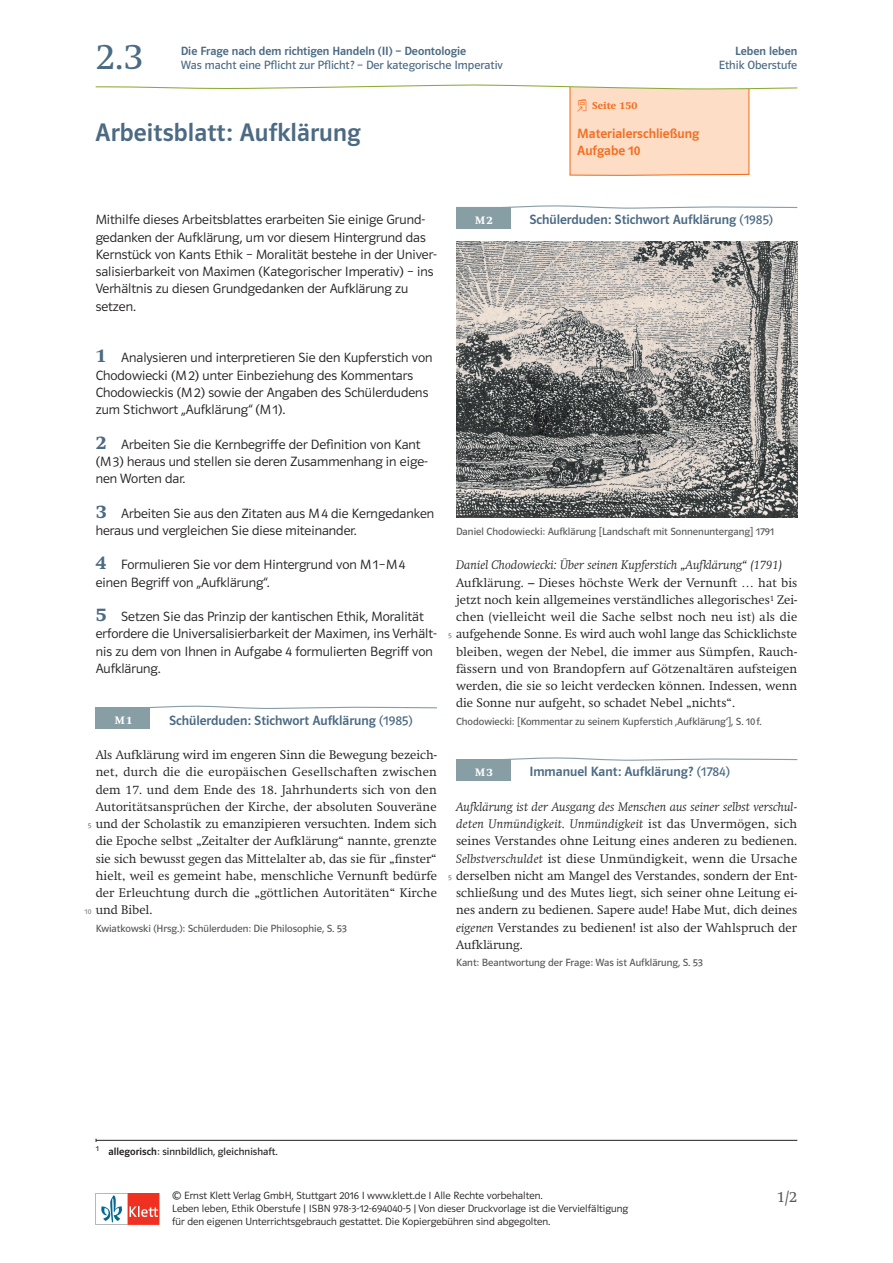
<style>
.page{position:relative;width:893px;height:1263px;background:#fff}
.page>*{position:absolute;margin:0;border:0;box-sizing:border-box;transform-origin:0 0}
.t1{font:36px "Klett Swift";color:#4b6a83}
.t2{font:25.5px "Polo ST11 K Krftg";letter-spacing:.005em;color:#4b6a83}
.t3{font:15px "Klett Swift";color:#57585a}
.t4{font:13.5px/17.2px "Polo ST11 K Leicht";color:#231f20}
.t5{font:13.5px "Polo ST11 K Krftg";color:#4b6a83}
.t6{font:13.5px/17.2px "Polo ST11 K Krftg";color:#f36e21}
.t7{font:300 12.3px/17.2px "Klett Swift";letter-spacing:.005em;color:#231f20;text-align:justify}
.t8{font:italic 300 12.3px "Klett Swift";letter-spacing:.005em;color:#231f20}
.t9{font:12px "Polo ST11 K Buch";color:#4b6a83}
.t10{font:12px "Polo ST11 K Krftg";color:#4b6a83}
.t11{font:10.5px/12.8px "Polo ST11 K Leicht";letter-spacing:.005em;color:#231f20}
.t12{font:10.5px "Polo ST11 K Buch";color:#57585a}
.t13{font:10.5px "Polo ST11 K Buch";letter-spacing:.005em;color:#231f20}
.t14{font:800 10.5px "Klett Swift";color:#fff}
.t15{font:800 9.75px "Klett Swift";letter-spacing:.005em;color:#f36e21}
.t16{font:7.5px "Polo ST11 K Buch";color:#808285}
.s1{font-family:"Klett Swift";font-weight:800;font-size:18px;color:#4b6a83}
.s2{font-family:"Polo ST11 K Buch"}
.s3{font-style:italic}
.s4{font-family:"Polo ST11 K Krftg"}
</style>
<div class="page">
<svg style="left:96px;top:1193px;width:63px;height:32px"></svg>
<div style="left:96px;top:707px;width:54px;height:22px;background:#889ea5"></div>
<svg style="left:95px;top:705px;width:342px;height:4px"></svg>
<div style="left:456px;top:759px;width:54px;height:21px;background:#889ea5"></div>
<svg style="left:504px;top:757px;width:294px;height:4px"></svg>
<div style="left:456px;top:207px;width:54px;height:21px;background:#889ea5"></div>
<svg style="left:502px;top:205px;width:296px;height:4px"></svg>
<hr style="left:96px;top:1140px;width:701px;height:1px;background:#231f20">
<img style="left:456px;top:242px;width:341px;height:276px">
<svg style="left:95px;top:84px;width:703px;height:92px"></svg>
<h1 class="t1" style="left:96px;top:36px;width:49px">2.3</h1>
<p class="t10" style="left:181px;top:44px;width:287px">Die Frage nach dem richtigen Handeln (II) – Deontologie</p>
<p class="t9" style="left:181px;top:58px;width:324px">Was macht eine Pflicht zur Pflicht? – Der kategorische Imperativ</p>
<h2 class="t2" style="left:95px;top:118px;width:267px">Arbeitsblatt: Aufklärung</h2>
<p class="t15" style="left:592px;top:100px;width:47px">Seite 150</p>
<p class="t6" style="left:577px;top:125px;width:124px">Materialerschließung<br>Aufgabe 10</p>
<p class="t10" style="left:735px;top:44px;width:64px">Leben leben</p>
<p class="t9" style="left:719px;top:58px;width:80px">Ethik Oberstufe</p>
<p class="t4" style="left:96px;top:211px;width:343px">Mithilfe dieses Arbeitsblattes erarbeiten Sie einige Grund&shy;gedanken der Aufklärung, um vor diesem Hintergrund das Kernstück von Kants Ethik – Moralität bestehe in der Univer&shy;salisierbarkeit von Maximen (Kategorischer Imperativ) – ins Verhältnis zu diesen Grundgedanken der Aufklärung zu setzen.</p>
<p class="t4" style="left:96px;top:349px;width:338px"><span class="s1">1</span> Analysieren und interpretieren Sie den Kupferstich von Chodowiecki (M2) unter Einbeziehung des Kommentars Chodowieckis (M2) sowie der Angaben des Schülerdudens zum Stichwort „Aufklärung“ (M1).</p>
<p class="t4" style="left:96px;top:435px;width:334px"><span class="s1">2</span> Arbeiten Sie die Kernbegriffe der Definition von Kant (M3) heraus und stellen sie deren Zusammenhang in eige&shy;nen Worten dar.</p>
<p class="t4" style="left:96px;top:504px;width:340px"><span class="s1">3</span> Arbeiten Sie aus den Zitaten aus M4 die Kerngedanken heraus und vergleichen Sie diese miteinander.</p>
<p class="t4" style="left:96px;top:556px;width:311px"><span class="s1">4</span> Formulieren Sie vor dem Hintergrund von M1–M4 einen Begriff von „Aufklärung“.</p>
<p class="t4" style="left:96px;top:608px;width:343px"><span class="s1">5</span> Setzen Sie das Prinzip der kantischen Ethik, Moralität erfordere die Universalisierbarkeit der Maximen, ins Verhält&shy;nis zu dem von Ihnen in Aufgabe 4 formulierten Begriff von Aufklärung.</p>
<p class="t5" style="left:169px;top:713px;width:245px">Schülerduden: Stichwort Aufklärung <span class="s2">(1985)</span></p>
<p class="t14" style="left:115px;top:714px;width:19px">M1</p>
<p class="t7" style="left:96px;top:746px;width:343px">Als Aufklärung wird im engeren Sinn die Bewegung bezeich&shy;net, durch die die europäischen Gesellschaften zwischen dem 17. und dem Ende des 18. Jahrhunderts sich von den Autoritätsansprüchen der Kirche, der absoluten Souveräne und der Scholastik zu emanzipieren versuchten. Indem sich die Epoche selbst „Zeitalter der Aufklärung“ nannte, grenzte sie sich bewusst gegen das Mittelalter ab, das sie für „finster“ hielt, weil es gemeint habe, menschliche Vernunft bedürfe der Erleuchtung durch die „göttlichen Autoritäten“ Kirche und Bibel.</p>
<p class="t12" style="left:96px;top:922px;width:253px">Kwiatkowski (Hrsg.): Schülerduden: Die Philosophie, S. 53</p>
<p class="t16" style="left:88px;top:821px;width:5px">5</p>
<p class="t16" style="left:84px;top:908px;width:8px">10</p>
<p class="t14" style="left:475px;top:214px;width:19px">M2</p>
<p class="t5" style="left:529px;top:212px;width:245px">Schülerduden: Stichwort Aufklärung <span class="s2">(1985)</span></p>
<p class="t12" style="left:456px;top:526px;width:320px">Daniel Chodowiecki: Aufklärung [Landschaft mit Sonnenuntergang] 1791</p>
<p class="t8" style="left:456px;top:558px;width:327px">Daniel Chodowiecki: Über seinen Kupferstich „Aufklärung“ (1791)</p>
<p class="t7" style="left:456px;top:574px;width:343px">Aufklärung. – Dieses höchste Werk der Vernunft … hat bis jetzt noch kein allgemeines verständliches allegorisches<sup>1</sup> Zei&shy;chen (vielleicht weil die Sache selbst noch neu ist) als die aufgehende Sonne. Es wird auch wohl lange das Schicklichste bleiben, wegen der Nebel, die immer aus Sümpfen, Rauch&shy;fässern und von Brandopfern auf Götzenaltären aufsteigen werden, die sie so leicht verdecken können. Indessen, wenn die Sonne nur aufgeht, so schadet Nebel „nichts“.</p>
<p class="t12" style="left:456px;top:715px;width:307px">Chodowiecki: [Kommentar zu seinem Kupferstich ‚Aufklärung‘], S. 10 f.</p>
<p class="t16" style="left:448px;top:632px;width:5px">5</p>
<p class="t14" style="left:475px;top:766px;width:19px">M3</p>
<p class="t5" style="left:529px;top:764px;width:202px">Immanuel Kant: Aufklärung? <span class="s2">(1784)</span></p>
<p class="t7" style="left:456px;top:798px;width:343px"><span class="s3">Aufklärung ist der Ausgang des Menschen aus seiner selbst verschul&shy;deten Unmündigkeit. Unmündigkeit</span> ist das Unvermögen, sich seines Verstandes ohne Leitung eines anderen zu bedienen.<br><span class="s3">Selbstverschuldet</span> ist diese Unmündigkeit, wenn die Ursache derselben nicht am Mangel des Verstandes, sondern der Ent&shy;schließung und des Mutes liegt, sich seiner ohne Leitung ei&shy;nes andern zu bedienen. Sapere aude! Habe Mut, dich deines <span class="s3">eigenen</span> Verstandes zu bedienen! ist also der Wahlspruch der Aufklärung.</p>
<p class="t12" style="left:456px;top:957px;width:248px">Kant: Beantwortung der Frage: Was ist Aufklärung, S. 53</p>
<p class="t16" style="left:448px;top:873px;width:5px">5</p>
<p class="t13" style="left:96px;top:1146px;width:183px"><sup>1</sup> <span class="s4">allegorisch</span>: sinnbildlich, gleichnishaft.</p>
<p class="t11" style="left:172px;top:1189px;width:372px">© Ernst Klett Verlag GmbH, Stuttgart 2016 I www.klett.de I Alle Rechte vorbehalten.</p>
<p class="t3" style="left:777px;top:1188px;width:22px">1/2</p>
<p class="t11" style="left:172px;top:1202px;width:457px">Leben leben, Ethik Oberstufe | ISBN 978-3-12-694040-5 | Von dieser Druckvorlage ist die Vervielfältigung für den eigenen Unterrichtsgebrauch gestattet. Die Kopiergebühren sind abgegolten.</p>
</div>
